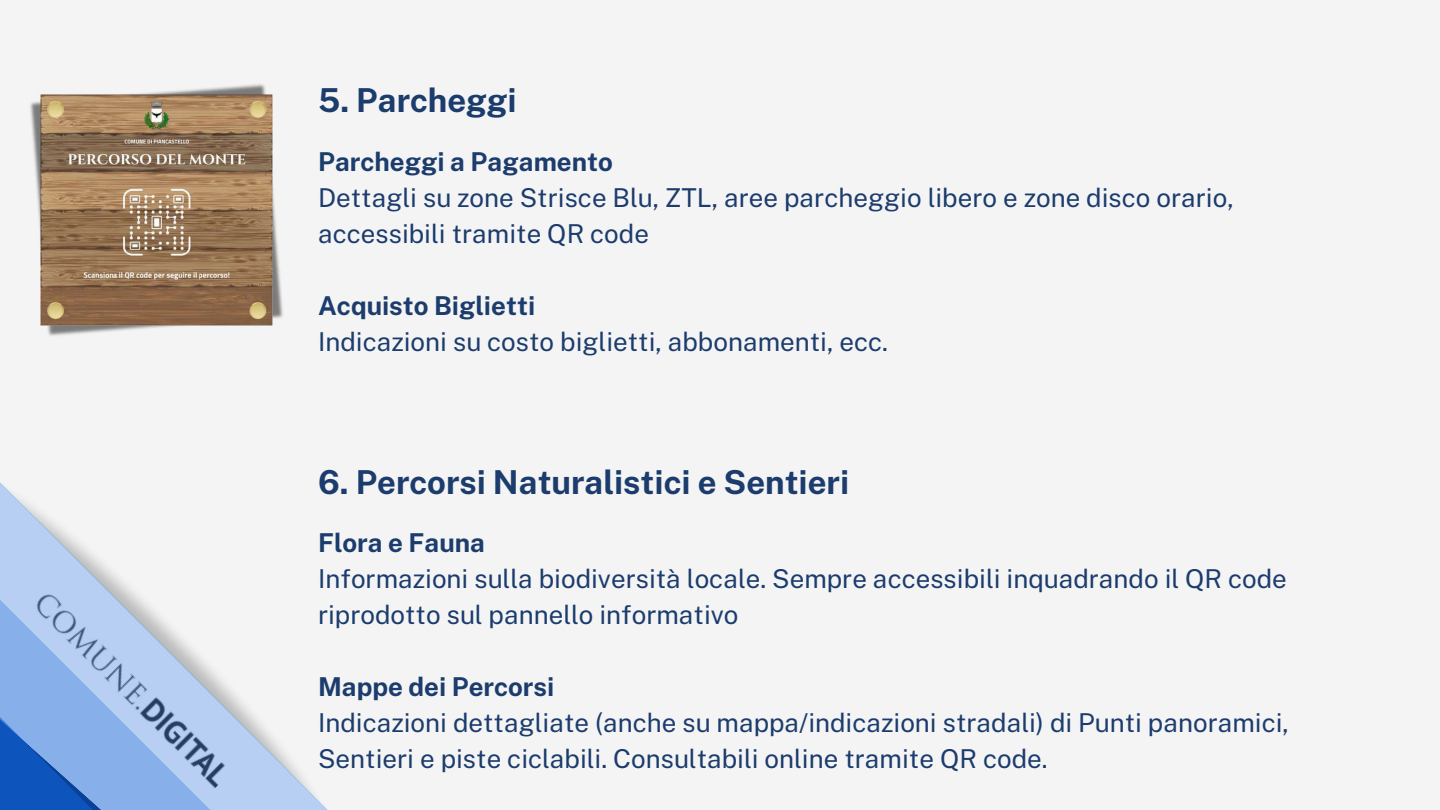
<style>
.page{position:relative;width:1440px;height:810px;background:#f4f4f4}
.page>*{position:absolute;margin:0;border:0;box-sizing:border-box;transform-origin:0 0}
.t1{font:700 33px "Public Sans";color:#1c3c6d}
.t2{font:26px/36px "Public Sans";color:#1c3c6d}
.t3{font:700 26px "Public Sans";color:#1c3c6d}
</style>
<div class="page">
<svg style="left:0;top:482px;width:328px;height:328px"></svg>
<svg style="left:0;top:599px;width:236px;height:211px;fill:#b7cff2"></svg>
<svg style="left:0;top:690px;width:149px;height:120px;background:#6b99dc"></svg>
<img style="left:30px;top:84px;width:253px;height:252px">
<p class="t1" style="left:318px;top:81px;width:200px">5. Parcheggi</p>
<p class="t3" style="left:318px;top:147px;width:296px">Parcheggi a Pagamento</p>
<p class="t2" style="left:318px;top:180px;width:917px">Dettagli su zone Strisce Blu, ZTL, aree parcheggio libero e zone disco orario, accessibili tramite QR code</p>
<p class="t3" style="left:318px;top:291px;width:219px">Acquisto Biglietti</p>
<p class="t2" style="left:318px;top:324px;width:571px">Indicazioni su costo biglietti, abbonamenti, ecc.</p>
<p class="t1" style="left:318px;top:463px;width:533px">6. Percorsi Naturalistici e Sentieri</p>
<p class="t3" style="left:318px;top:527px;width:168px">Flora e Fauna</p>
<p class="t2" style="left:318px;top:560px;width:970px">Informazioni sulla biodiversità locale. Sempre accessibili inquadrando il QR code riprodotto sul pannello informativo</p>
<p class="t3" style="left:318px;top:671px;width:238px">Mappe dei Percorsi</p>
<p class="t2" style="left:318px;top:704px;width:972px">Indicazioni dettagliate (anche su mappa/indicazioni stradali) di Punti panoramici,<br>Sentieri e piste ciclabili. Consultabili online tramite QR code.</p>
</div>
